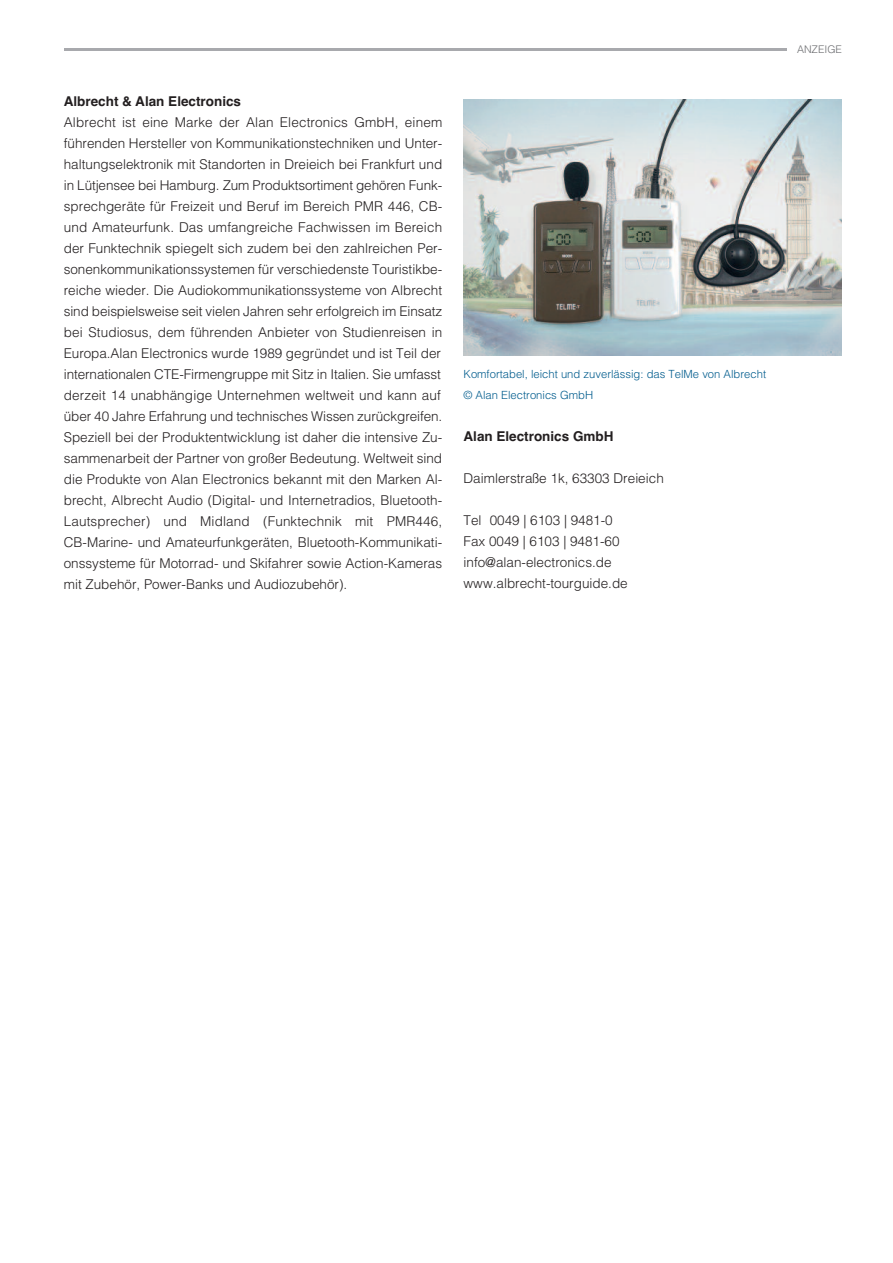
<style>
.page{position:relative;width:893px;height:1263px;background:#fff}
.page>*{position:absolute;margin:0;border:0;box-sizing:border-box;transform-origin:0 0}
.t1{font:300 13.5px/21px "Helvetica";color:#231f20;text-align:justify}
.t2{font:700 13.5px "Helvetica";color:#231f20}
.t3{font:300 11.25px/21px "Helvetica";color:#015c8d}
.t4{font:300 10.5px "Helvetica";color:#6c6d70}
</style>
<div class="page">
<hr style="left:64px;top:49px;width:723px;height:2px;background:#a8a9ad">
<img style="left:463px;top:100px;width:379px;height:255px">
<p class="t2" style="left:64px;top:93px;width:179px">Albrecht &amp; Alan Electronics</p>
<p class="t1" style="left:64px;top:110px;width:380px">Albrecht ist eine Marke der Alan Electronics GmbH, einem führenden Hersteller von Kommunikationstechniken und Unter&shy;haltungselektronik mit Standorten in Dreieich bei Frankfurt und in Lütjensee bei Hamburg. Zum Produktsortiment gehören Funk&shy;sprechgeräte für Freizeit und Beruf im Bereich PMR 446, CB&shy;und Amateurfunk. Das umfangreiche Fachwissen im Bereich der Funktechnik spiegelt sich zudem bei den zahlreichen Per&shy;sonenkommunikationssystemen für verschiedenste Touristikbe&shy;reiche wieder. Die Audiokommunikationssysteme von Albrecht sind beispielsweise seit vielen Jahren sehr erfolgreich im Einsatz bei Studiosus, dem führenden Anbieter von Studienreisen in Europa.Alan Electronics wurde 1989 gegründet und ist Teil der internationalen CTE-Firmengruppe mit Sitz in Italien. Sie umfasst derzeit 14 unabhängige Unternehmen weltweit und kann auf über 40 Jahre Erfahrung und technisches Wissen zurückgreifen.<br>Speziell bei der Produktentwicklung ist daher die intensive Zu&shy;sammenarbeit der Partner von großer Bedeutung. Weltweit sind die Produkte von Alan Electronics bekannt mit den Marken Al&shy;brecht, Albrecht Audio (Digital- und Internetradios, Bluetooth-Lautsprecher) und Midland (Funktechnik mit PMR446, CB-Marine- und Amateurfunkgeräten, Bluetooth-Kommunikati&shy;onssysteme für Motorrad- und Skifahrer sowie Action-Kameras mit Zubehör, Power-Banks und Audiozubehör).</p>
<p class="t3" style="left:463px;top:362px;width:304px">Komfortabel, leicht und zuverlässig: das TelMe von Albrecht © Alan Electronics GmbH</p>
<p class="t2" style="left:463px;top:429px;width:152px">Alan Electronics GmbH</p>
<p class="t1" style="left:463px;top:467px;width:202px">Daimlerstraße 1k, 63303 Dreieich</p>
<p class="t1" style="left:463px;top:509px;width:166px;text-align:left">Tel 0049 | 6103 | 9481-0<br>Fax 0049 | 6103 | 9481-60 info@alan-electronics.de www.albrecht-tourguide.de</p>
<p class="t4" style="left:797px;top:41px;width:46px">ANZEIGE</p>
</div>
